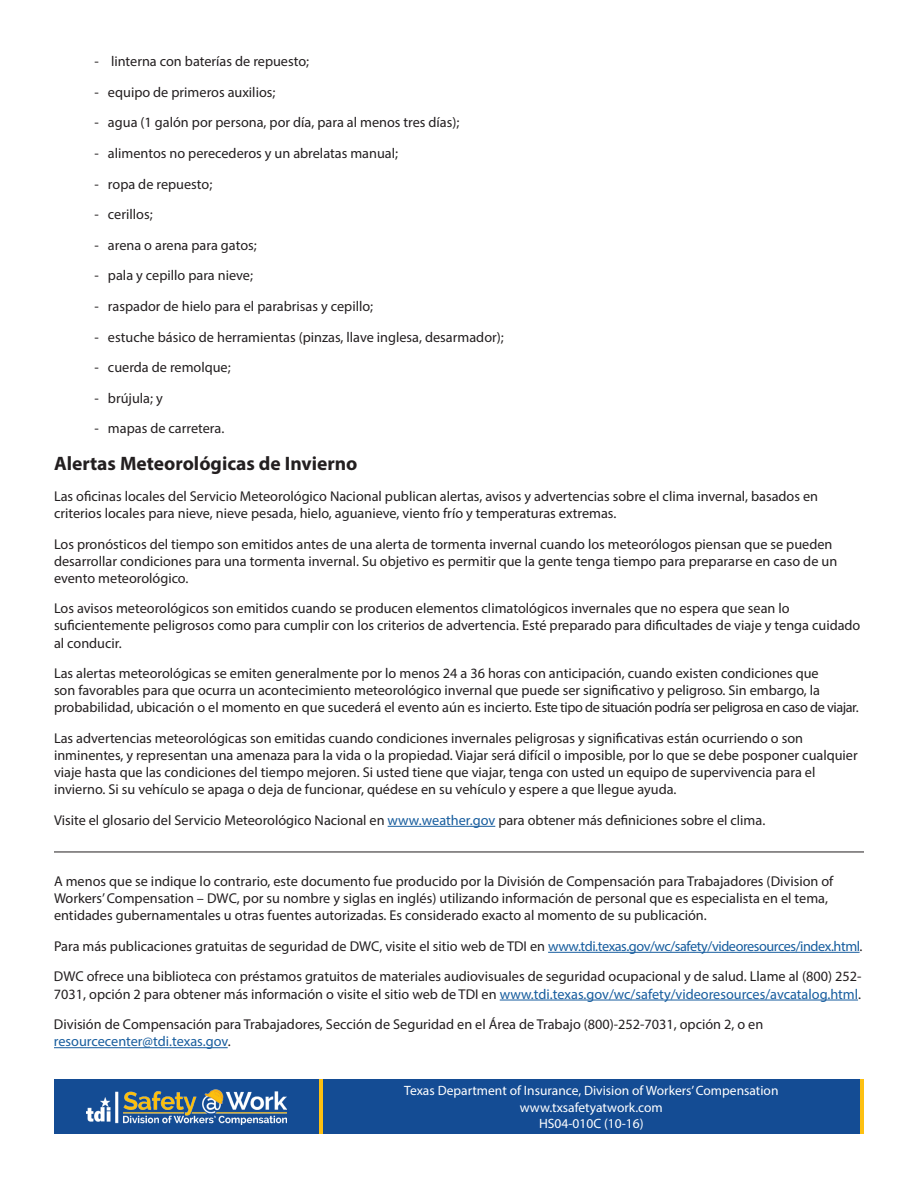
<style>
.page{position:relative;width:918px;height:1188px;background:#fff}
.page>*{position:absolute;margin:0;border:0;box-sizing:border-box;transform-origin:0 0}
.t1{font:700 19.5px "Myriad Pro";color:#231f20}
.t2{font:14.25px/17.1px "Myriad Pro";color:#231f20}
.t3{font:14.25px "Myriad Pro";color:#175d9e}
.t4{font:13.5px/16.5px "Myriad Pro";color:#fff;text-align:center}
.s1{color:#175d9e}
.s2{color:#231f20}
</style>
<div class="page">
<div style="left:54px;top:1080px;width:810px;height:54px;background:#144c94"></div>
<hr style="left:319px;top:1080px;width:4px;height:54px;background:#fdc011">
<hr style="left:860px;top:1080px;width:4px;height:54px;background:#fdc011">
<hr style="left:388px;top:826px;width:107px;height:1px;background:#175d9e">
<hr style="left:54px;top:852px;width:810px;height:1px;background:#231f20">
<hr style="left:548px;top:952px;width:312px;height:1px;background:#175d9e">
<hr style="left:500px;top:1000px;width:358px;height:1px;background:#175d9e">
<hr style="left:54px;top:1047px;width:174px;height:1px;background:#175d9e">
<img style="left:87px;top:1089px;width:199px;height:36px">
<p class="t2" style="left:94px;top:53px;width:216px">- linterna con baterías de repuesto;</p>
<p class="t2" style="left:94px;top:83px;width:182px">- equipo de primeros auxilios;</p>
<p class="t2" style="left:94px;top:114px;width:366px">- agua (1 galón por persona, por día, para al menos tres días);</p>
<p class="t2" style="left:94px;top:144px;width:305px">- alimentos no perecederos y un abrelatas manual;</p>
<p class="t2" style="left:94px;top:175px;width:119px">- ropa de repuesto;</p>
<p class="t2" style="left:94px;top:206px;width:60px">- cerillos;</p>
<p class="t2" style="left:94px;top:236px;width:164px">- arena o arena para gatos;</p>
<p class="t2" style="left:94px;top:267px;width:160px">- pala y cepillo para nieve;</p>
<p class="t2" style="left:94px;top:297px;width:280px">- raspador de hielo para el parabrisas y cepillo;</p>
<p class="t2" style="left:94px;top:328px;width:411px">- estuche básico de herramientas (pinzas, llave inglesa, desarmador);</p>
<p class="t2" style="left:94px;top:359px;width:138px">- cuerda de remolque;</p>
<p class="t2" style="left:94px;top:389px;width:70px">- brújula; y</p>
<p class="t2" style="left:94px;top:420px;width:131px">- mapas de carretera.</p>
<h2 class="t1" style="left:54px;top:451px;width:305px">Alertas Meteorológicas de Invierno</h2>
<p class="t2" style="left:54px;top:487px;width:766px">Las oficinas locales del Servicio Meteorológico Nacional publican alertas, avisos y advertencias sobre el clima invernal, basados en criterios locales para nieve, nieve pesada, hielo, aguanieve, viento frío y temperaturas extremas.</p>
<p class="t2" style="left:54px;top:535px;width:785px">Los pronósticos del tiempo son emitidos antes de una alerta de tormenta invernal cuando los meteorólogos piensan que se pueden desarrollar condiciones para una tormenta invernal. Su objetivo es permitir que la gente tenga tiempo para prepararse en caso de un evento meteorológico.</p>
<p class="t2" style="left:54px;top:600px;width:808px">Los avisos meteorológicos son emitidos cuando se producen elementos climatológicos invernales que no espera que sean lo suficientemente peligrosos como para cumplir con los criterios de advertencia. Esté preparado para dificultades de viaje y tenga cuidado al conducir.</p>
<p class="t2" style="left:54px;top:665px;width:806px">Las alertas meteorológicas se emiten generalmente por lo menos 24 a 36 horas con anticipación, cuando existen condiciones que<br>son favorables para que ocurra un acontecimiento meteorológico invernal que puede ser significativo y peligroso. Sin embargo, la probabilidad, ubicación o el momento en que sucederá el evento aún es incierto. Este tipo de situación podría ser peligrosa en caso de viajar.</p>
<p class="t2" style="left:54px;top:729px;width:805px">Las advertencias meteorológicas son emitidas cuando condiciones invernales peligrosas y significativas están ocurriendo o son inminentes, y representan una amenaza para la vida o la propiedad. Viajar será difícil o imposible, por lo que se debe posponer cualquier viaje hasta que las condiciones del tiempo mejoren. Si usted tiene que viajar, tenga con usted un equipo de supervivencia para el invierno. Si su vehículo se apaga o deja de funcionar, quédese en su vehículo y espere a que llegue ayuda.</p>
<p class="t2" style="left:54px;top:811px;width:713px">Visite el glosario del Servicio Meteorológico Nacional en <span class="s1">www.weather.gov</span> para obtener más definiciones sobre el clima.</p>
<p class="t2" style="left:54px;top:873px;width:781px">A menos que se indique lo contrario, este documento fue producido por la División de Compensación para Trabajadores (Division of<br>Workers’ Compensation – DWC, por su nombre y siglas en inglés) utilizando información de personal que es especialista en el tema, entidades gubernamentales u otras fuentes autorizadas. Es considerado exacto al momento de su publicación.</p>
<p class="t2" style="left:54px;top:931px;width:810px;line-height:30.6px">Para más publicaciones gratuitas de seguridad de DWC, visite el sitio web de TDI en <span class="s1">www.tdi.texas.gov/wc/safety/videoresources/index.html</span>.<br>DWC ofrece una biblioteca con préstamos gratuitos de materiales audiovisuales de seguridad ocupacional y de salud. Llame al (800) 252-</p>
<p class="t2" style="left:54px;top:978px;width:809px;line-height:30.6px">7031, opción 2 para obtener más información o visite el sitio web de TDI en <span class="s1">www.tdi.texas.gov/wc/safety/videoresources/avcatalog.html</span>.<br>División de Compensación para Trabajadores, Sección de Seguridad en el Área de Trabajo (800)-252-7031, opción 2, o en</p>
<p class="t3" style="left:54px;top:1033px;width:178px">resourcecenter@tdi.texas.gov<span class="s2">.</span></p>
<p class="t4" style="left:404px;top:1083px;width:376px">Texas Department of Insurance, Division of Workers’ Compensation www.txsafetyatwork.com<br>HS04-010C (10-16)</p>
</div>
